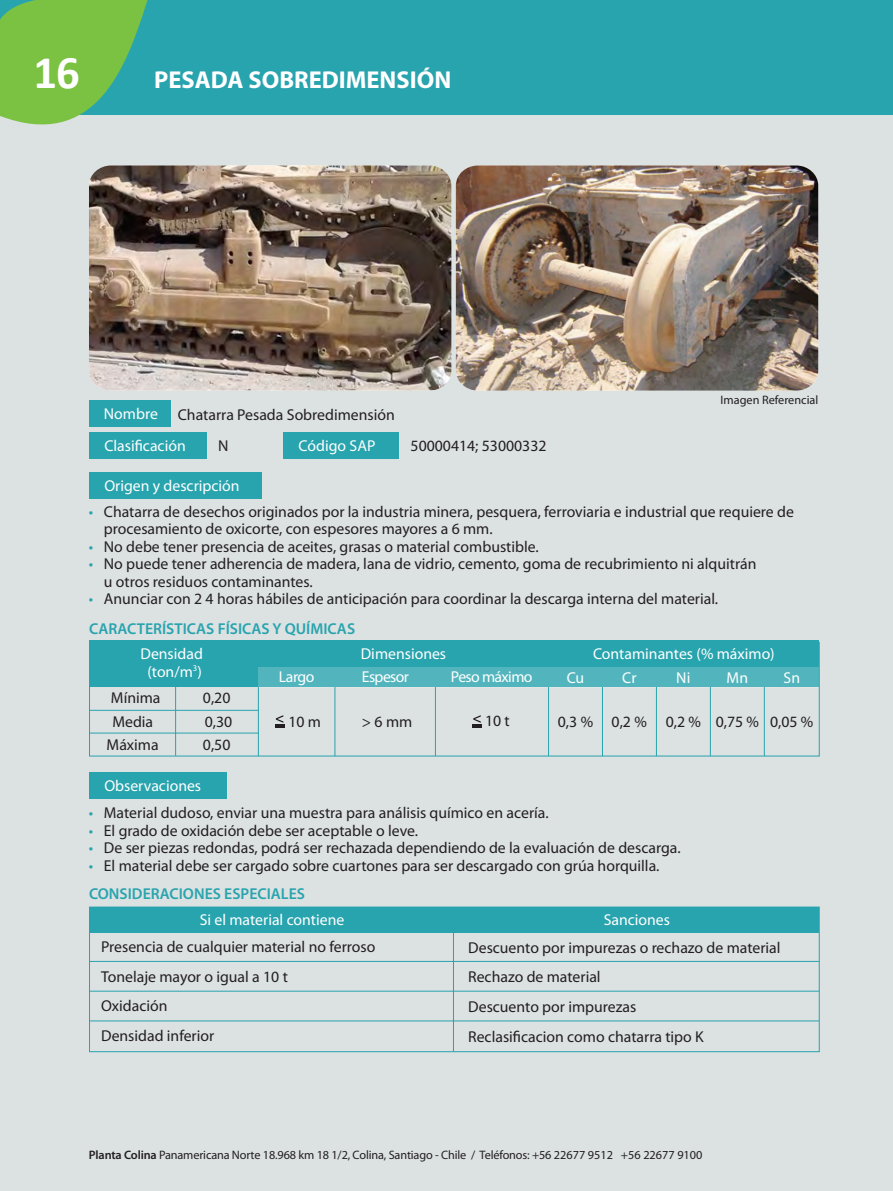
<style>
.page{position:relative;width:893px;height:1191px;background:#dce1e2}
.page>*{position:absolute;margin:0;border:0;box-sizing:border-box;transform-origin:0 0}
.t1{font:700 46.9px "Calibri";color:#fff}
.t2{font:700 24.5px "Myriad Pro";color:#fff}
.t3{font:15.75px/29.8px "Myriad Pro";color:#231f20}
.t4{font:15.75px/17.5px "Myriad Pro";color:#fff;text-align:center}
.t5{font:600 15.75px "Myriad Pro";color:#28a4ae}
.t6{font:15.75px "Myriad Pro";letter-spacing:-.04em;color:#fff}
.t7{font:12.25px "Myriad Pro";letter-spacing:-.01em;color:#231f20}
.s1{color:#28a4ae}
.s2{font-weight:600}
</style>
<div class="page">
<div style="left:0;top:0;width:893px;height:115px;background:#28a4ae"></div>
<svg style="left:0;top:0;width:148px;height:125px"></svg>
<div style="left:89px;top:432px;width:118px;height:26px;background:#28a4ae"></div>
<div style="left:283px;top:432px;width:116px;height:26px;background:#28a4ae"></div>
<img style="left:89px;top:165px;width:362px;height:225px">
<img style="left:456px;top:165px;width:362px;height:225px">
<div style="left:89px;top:473px;width:173px;height:26px;background:#28a4ae"></div>
<div style="left:89px;top:401px;width:82px;height:26px;background:#28a4ae"></div>
<div style="left:89px;top:907px;width:729px;height:25px;background:#28a4ae"></div>
<hr style="left:89px;top:961px;width:730px;height:1px;background:#28a4ae">
<hr style="left:89px;top:990px;width:730px;height:1px;background:#28a4ae">
<hr style="left:89px;top:1020px;width:730px;height:1px;background:#28a4ae">
<hr style="left:453px;top:907px;width:1px;height:144px;background:#28a4ae">
<div style="left:89px;top:772px;width:137px;height:26px;background:#28a4ae"></div>
<div style="left:89px;top:641px;width:729px;height:46px;background:#28a4ae"></div>
<div style="left:258px;top:667px;width:560px;height:20px;background:#52b5bd"></div>
<hr style="left:89px;top:710px;width:169px;height:1px;background:#28a4ae">
<hr style="left:89px;top:732px;width:170px;height:1px;background:#28a4ae">
<hr style="left:175px;top:686px;width:1px;height:70px;background:#28a4ae">
<hr style="left:258px;top:687px;width:1px;height:69px;background:#28a4ae">
<hr style="left:334px;top:687px;width:1px;height:69px;background:#28a4ae">
<hr style="left:435px;top:687px;width:1px;height:69px;background:#28a4ae">
<hr style="left:548px;top:687px;width:1px;height:69px;background:#28a4ae">
<hr style="left:602px;top:687px;width:1px;height:69px;background:#28a4ae">
<hr style="left:656px;top:687px;width:1px;height:69px;background:#28a4ae">
<hr style="left:764px;top:687px;width:1px;height:69px;background:#28a4ae">
<hr style="left:710px;top:687px;width:1px;height:69px;background:#28a4ae">
<div style="left:89px;top:642px;width:731px;height:114px;border:1px solid #28a4ae"></div>
<div style="left:89px;top:906px;width:731px;height:146px;border:1px solid #28a4ae"></div>
<svg style="left:275px;top:715px;width:9px;height:13px"></svg>
<svg style="left:472px;top:715px;width:10px;height:13px"></svg>
<h1 class="t1" style="left:34px;top:42px;width:48px">16</h1>
<h2 class="t2" style="left:154px;top:66px;width:298px">PESADA SOBREDIMENSIÓN</h2>
<p class="t4" style="left:104px;top:405px;width:55px">Nombre</p>
<p class="t3" style="left:218px;top:399px;width:178px;line-height:31.5px;text-indent:-40px">Chatarra Pesada Sobredimensión<br>N</p>
<p class="t4" style="left:104px;top:437px;width:83px">Clasificación</p>
<p class="t4" style="left:299px;top:437px;width:78px">Código SAP</p>
<p class="t4" style="left:104px;top:478px;width:137px">Origen y descripción</p>
<p class="t3" style="left:411px;top:431px;width:137px">50000414; 53000332</p>
<p class="t7" style="left:720px;top:393px;width:99px">Imagen Referencial</p>
<p class="t3" style="left:104px;top:503px;width:692px;line-height:17.5px;text-indent:-15px"><span class="s1">•</span> Chatarra de desechos originados por la industria minera, pesquera, ferroviaria e industrial que requiere de procesamiento de oxicorte, con espesores mayores a 6 mm.</p>
<p class="t3" style="left:89px;top:532px;width:451px"><span class="s1">•</span> No debe tener presencia de aceites, grasas o material combustible.</p>
<p class="t3" style="left:104px;top:556px;width:654px;line-height:17.5px;text-indent:-15px"><span class="s1">•</span> No puede tener adherencia de madera, lana de vidrio, cemento, goma de recubrimiento ni alquitrán u otros residuos contaminantes.</p>
<p class="t3" style="left:89px;top:584px;width:631px"><span class="s1">•</span> Anunciar con 2 4 horas hábiles de anticipación para coordinar la descarga interna del material.</p>
<p class="t5" style="left:89px;top:618px;width:268px">CARACTERÍSTICAS FÍSICAS Y QUÍMICAS</p>
<p class="t4" style="left:140px;top:645px;width:64px">Densidad (ton/m<sup>3</sup>)</p>
<p class="t4" style="left:361px;top:645px;width:87px">Dimensiones</p>
<p class="t4" style="left:593px;top:645px;width:183px">Contaminantes (% máximo)</p>
<p class="t6" style="left:451px;top:668px;width:83px">Peso máximo</p>
<p class="t4" style="left:279px;top:668px;width:37px">Largo</p>
<p class="t6" style="left:362px;top:668px;width:49px">Espesor</p>
<p class="t3" style="left:288px;top:707px;width:34px">10 m</p>
<p class="t4" style="left:567px;top:669px;width:19px">Cu</p>
<p class="t4" style="left:622px;top:669px;width:16px">Cr</p>
<p class="t4" style="left:676px;top:669px;width:16px">Ni</p>
<p class="t4" style="left:727px;top:669px;width:23px">Mn</p>
<p class="t4" style="left:784px;top:669px;width:18px">Sn</p>
<p class="t3" style="left:111px;top:686px;width:51px;line-height:24.2px">Mínima<br>Media</p>
<p class="t3" style="left:107px;top:729px;width:54px">Máxima</p>
<p class="t3" style="left:203px;top:683px;width:29px">0,20</p>
<p class="t3" style="left:203px;top:730px;width:29px">0,50</p>
<p class="t3" style="left:362px;top:707px;width:52px">&gt; 6 mm</p>
<p class="t3" style="left:485px;top:706px;width:26px">10 t</p>
<p class="t3" style="left:205px;top:707px;width:29px">0,30</p>
<p class="t3" style="left:558px;top:707px;width:257px">0,3 % 0,2 % 0,2 % 0,75 % 0,05 %</p>
<p class="t4" style="left:104px;top:777px;width:98px">Observaciones</p>
<p class="t3" style="left:89px;top:798px;width:461px"><span class="s1">•</span> Material dudoso, enviar una muestra para análisis químico en acería.</p>
<p class="t3" style="left:89px;top:815px;width:331px"><span class="s1">•</span> El grado de oxidación debe ser aceptable o leve.</p>
<p class="t3" style="left:89px;top:833px;width:593px"><span class="s1">•</span> De ser piezas redondas, podrá ser rechazada dependiendo de la evaluación de descarga.</p>
<p class="t3" style="left:89px;top:850px;width:572px"><span class="s1">•</span> El material debe ser cargado sobre cuartones para ser descargado con grúa horquilla.</p>
<p class="t5" style="left:89px;top:884px;width:217px">CONSIDERACIONES ESPECIALES</p>
<p class="t4" style="left:200px;top:911px;width:146px">Si el material contiene</p>
<p class="t4" style="left:604px;top:911px;width:68px">Sanciones</p>
<p class="t3" style="left:101px;top:932px;width:276px">Presencia de cualquier material no ferroso<br>Tonelaje mayor o igual a 10 t<br>Oxidación<br>Densidad inferior</p>
<p class="t3" style="left:468px;top:932px;width:314px">Descuento por impurezas o rechazo de material<br>Rechazo de material<br>Descuento por impurezas<br>Reclasificacion como chatarra tipo K</p>
<p class="t7" style="left:89px;top:1148px;width:615px"><span class="s2">Planta Colina</span> Panamericana Norte 18.968 km 18 1/2, Colina, Santiago - Chile / Teléfonos: +56 22677 9512 +56 22677 9100</p>
</div>
